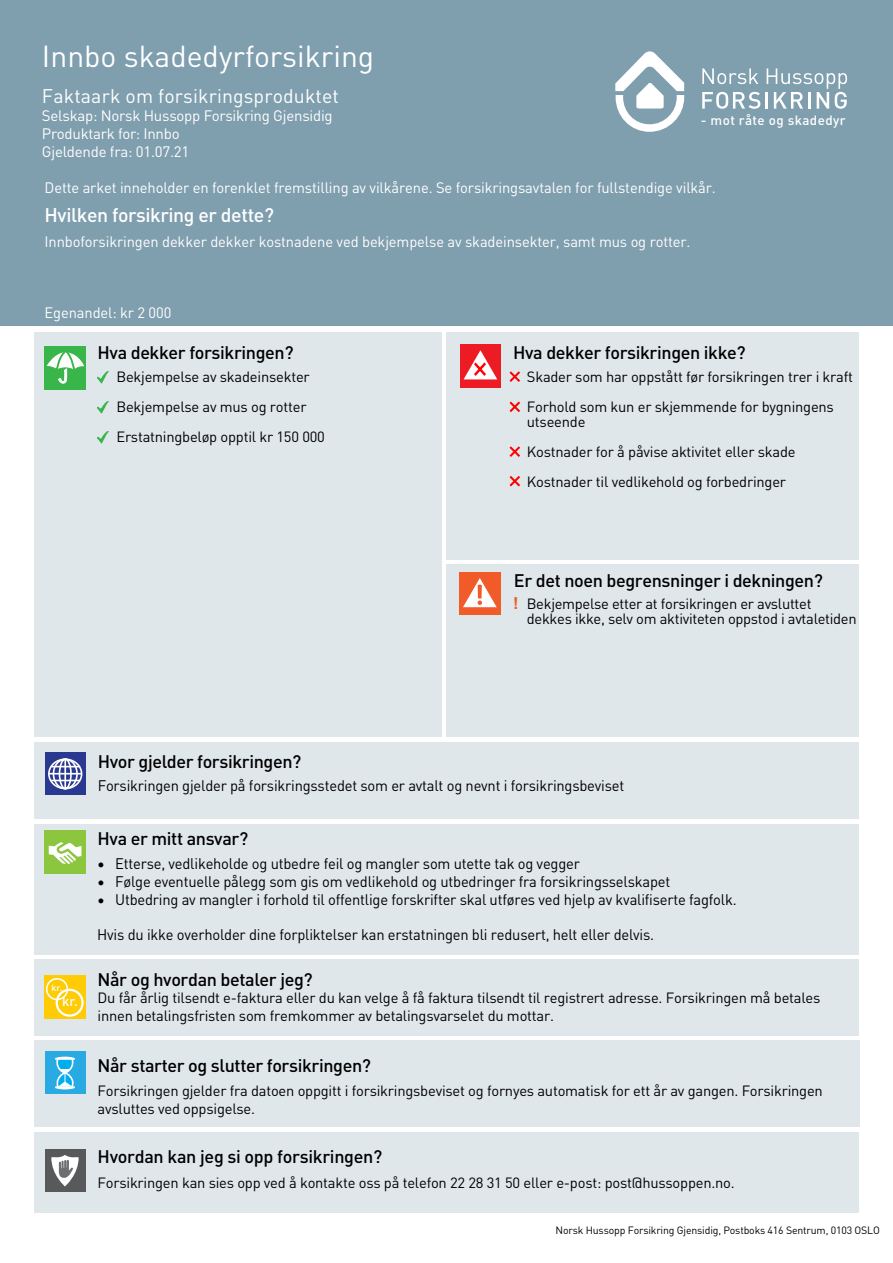
<style>
.page{position:relative;width:893px;height:1263px;background:#fff}
.page>*{position:absolute;margin:0;border:0;box-sizing:border-box;transform-origin:0 0}
.t1{font:30px "DINOT";color:#fff}
.t2{font:19.5px "DINOT";letter-spacing:.005em;color:#fff}
.t3{font:500 19.5px "DINOT";letter-spacing:-.02em;color:#fff}
.t4{font:500 18px "DINOT";letter-spacing:-.02em;color:#000}
.t5{font:700 16.5px "Arial";color:#f15a29}
.t6{font:15.15px "DINOT";letter-spacing:-.015em;color:#000}
.t7{font:15px/18px "DINOT";letter-spacing:-.01em;color:#fff}
.t8{font:14.7px/30px "DINOT";letter-spacing:-.015em;color:#000}
.t9{font:500 13.5px "DINOT";color:#fff}
.t10{font:500 13.35px "DINOT";letter-spacing:.03em;color:#fff}
.t11{font:10.5px "DINOT";letter-spacing:-.015em;color:#000}
.t12{font:500 9px "DINOT";color:#fff}
</style>
<div class="page">
<div style="left:34px;top:1132px;width:825px;height:80px;background:#dfe7eb"></div>
<div style="left:45px;top:1149px;width:41px;height:42px;background:#58595b"></div>
<svg style="left:51px;top:1155px;width:28px;height:31px"></svg>
<div style="left:34px;top:1040px;width:825px;height:87px;background:#dfe7eb"></div>
<div style="left:45px;top:1051px;width:41px;height:43px;background:#29aae2"></div>
<svg style="left:55px;top:1057px;width:20px;height:32px"></svg>
<div style="left:34px;top:959px;width:825px;height:77px;background:#dfe7eb"></div>
<div style="left:44px;top:975px;width:41px;height:44px;background:#ffcb05"></div>
<div style="left:46px;top:978px;width:22px;height:22px;border:2px solid #fff;border-radius:50%"></div>
<div style="left:56px;top:989px;width:28px;height:28px;border:2px solid #fff;border-radius:50%"></div>
<div style="left:34px;top:824px;width:825px;height:130px;background:#dfe7eb"></div>
<div style="left:45px;top:830px;width:41px;height:43px;background:#8cc63f"></div>
<svg style="left:49px;top:842px;width:33px;height:22px"></svg>
<div style="left:34px;top:742px;width:825px;height:77px;background:#dfe7eb"></div>
<div style="left:45px;top:752px;width:41px;height:43px;background:#2a3990"></div>
<svg style="left:48px;top:758px;width:35px;height:32px"></svg>
<div style="left:48px;top:758px;width:34px;height:31px;border:2px solid #fff;border-radius:50%"></div>
<div style="left:53px;top:758px;width:25px;height:31px;border:2px solid #fff;border-radius:50%"></div>
<div style="left:59px;top:758px;width:13px;height:31px;border:2px solid #fff;border-radius:50%"></div>
<hr style="left:64px;top:759px;width:2px;height:30px;background:#fff">
<svg style="left:51px;top:766px;width:29px;height:1px"></svg>
<svg style="left:51px;top:780px;width:29px;height:1px"></svg>
<hr style="left:49px;top:773px;width:33px;height:1px;background:#fff">
<div style="left:446px;top:564px;width:413px;height:173px;background:#dfe7eb"></div>
<div style="left:459px;top:572px;width:41px;height:43px;background:#f15a29"></div>
<svg style="left:463px;top:578px;width:34px;height:29px"></svg>
<div style="left:446px;top:332px;width:413px;height:227px;background:#dfe7eb"></div>
<svg style="left:509px;top:371px;width:11px;height:11px"></svg>
<svg style="left:509px;top:401px;width:11px;height:11px"></svg>
<svg style="left:509px;top:446px;width:11px;height:11px"></svg>
<svg style="left:509px;top:476px;width:11px;height:10px"></svg>
<div style="left:460px;top:345px;width:41px;height:42px;background:#ed1c24"></div>
<svg style="left:464px;top:350px;width:33px;height:29px"></svg>
<div style="left:34px;top:332px;width:407px;height:405px;background:#dfe7eb"></div>
<svg style="left:98px;top:372px;width:10px;height:11px"></svg>
<svg style="left:98px;top:401px;width:10px;height:12px"></svg>
<svg style="left:98px;top:431px;width:10px;height:12px"></svg>
<div style="left:45px;top:346px;width:41px;height:43px;background:#39b54a"></div>
<svg style="left:47px;top:352px;width:37px;height:31px"></svg>
<div style="left:0;top:0;width:893px;height:326px;background:#7f9eae"></div>
<svg style="left:615px;top:51px;width:69px;height:81px"></svg>
<svg style="left:702px;top:68px;width:56px;height:16px"></svg>
<svg style="left:702px;top:92px;width:58px;height:17px"></svg>
<hr style="left:765px;top:92px;width:3px;height:17px;background:#fff">
<svg style="left:767px;top:68px;width:80px;height:41px"></svg>
<h1 class="t1" style="left:42px;top:33px;width:334px">Innbo skadedyrforsikring</h1>
<h2 class="t2" style="left:42px;top:81px;width:299px">Faktaark om forsikringsproduktet</h2>
<p class="t7" style="left:42px;top:105px;width:292px">Selskap: Norsk Hussopp Forsikring Gjensidig<br>Produktark for: Innbo<br>Gjeldende fra: 01.07.21</p>
<p class="t10" style="left:701px;top:110px;width:146px">- mot råte og skadedyr</p>
<p class="t7" style="left:45px;top:178px;width:673px">Dette arket inneholder en forenklet fremstilling av vilkårene. Se forsikringsavtalen for fullstendige vilkår.</p>
<h2 class="t3" style="left:45px;top:200px;width:231px">Hvilken forsikring er dette?</h2>
<p class="t7" style="left:45px;top:232px;width:647px">Innboforsikringen dekker dekker kostnadene ved bekjempelse av skadeinsekter, samt mus og rotter.</p>
<p class="t7" style="left:45px;top:302px;width:128px">Egenandel: kr 2 000</p>
<p class="t4" style="left:98px;top:339px;width:197px">Hva dekker forsikringen?</p>
<p class="t4" style="left:513px;top:339px;width:234px">Hva dekker forsikringen ikke?</p>
<p class="t8" style="left:116px;top:361px;width:210px">Bekjempelse av skadeinsekter<br>Bekjempelse av mus og rotter<br>Erstatningbeløp opptil kr 150 000</p>
<p class="t8" style="left:527px;top:361px;width:328px">Skader som har oppstått før forsikringen trer i kraft<br>Forhold som kun er skjemmende for bygningens</p>
<p class="t8" style="left:527px;top:406px;width:270px">utseende<br>Kostnader for å påvise aktivitet eller skade<br>Kostnader til vedlikehold og forbedringer</p>
<p class="t4" style="left:514px;top:567px;width:310px">Er det noen begrensninger i dekningen?</p>
<p class="t5" style="left:513px;top:591px;width:7px">!</p>
<p class="t8" style="left:527px;top:595px;width:331px;line-height:15px">Bekjempelse etter at forsikringen er avsluttet dekkes ikke, selv om aktiviteten oppstod i avtaletiden</p>
<p class="t4" style="left:98px;top:747px;width:205px">Hvor gjelder forsikringen?</p>
<p class="t6" style="left:98px;top:774px;width:528px">Forsikringen gjelder på forsikringsstedet som er avtalt og nevnt i forsikringsbeviset</p>
<p class="t12" style="left:52px;top:981px;width:12px">kr.</p>
<p class="t9" style="left:62px;top:991px;width:17px">kr.</p>
<p class="t4" style="left:98px;top:825px;width:152px">Hva er mitt ansvar?</p>
<p class="t6" style="left:97px;top:852px;width:484px">• Etterse, vedlikeholde og utbedre feil og mangler som utette tak og vegger</p>
<p class="t6" style="left:97px;top:870px;width:574px">• Følge eventuelle pålegg som gis om vedlikehold og utbedringer fra forsikringsselskapet</p>
<p class="t6" style="left:97px;top:887px;width:641px">• Utbedring av mangler i forhold til offentlige forskrifter skal utføres ved hjelp av kvalifiserte fagfolk.</p>
<p class="t6" style="left:97px;top:923px;width:558px">Hvis du ikke overholder dine forpliktelser kan erstatningen bli redusert, helt eller delvis.</p>
<p class="t4" style="left:98px;top:966px;width:217px">Når og hvordan betaler jeg?</p>
<p class="t8" style="left:98px;top:988px;width:724px;line-height:17.7px">Du får årlig tilsendt e-faktura eller du kan velge å få faktura tilsendt til registrert adresse. Forsikringen må betales innen betalingsfristen som fremkommer av betalingsvarselet du mottar.</p>
<p class="t4" style="left:98px;top:1051px;width:275px">Når starter og slutter forsikringen?</p>
<p class="t8" style="left:98px;top:1081px;width:727px;line-height:17.7px">Forsikringen gjelder fra datoen oppgitt i forsikringsbeviset og fornyes automatisk for ett år av gangen. Forsikringen avsluttes ved oppsigelse.</p>
<p class="t4" style="left:98px;top:1143px;width:286px">Hvordan kan jeg si opp forsikringen?</p>
<p class="t8" style="left:98px;top:1166px;width:639px">Forsikringen kan sies opp ved å kontakte oss på telefon 22 28 31 50 eller e-post: post@hussoppen.no.</p>
<p class="t11" style="left:556px;top:1223px;width:326px">Norsk Hussopp Forsikring Gjensidig, Postboks 416 Sentrum, 0103 OSLO</p>
</div>
